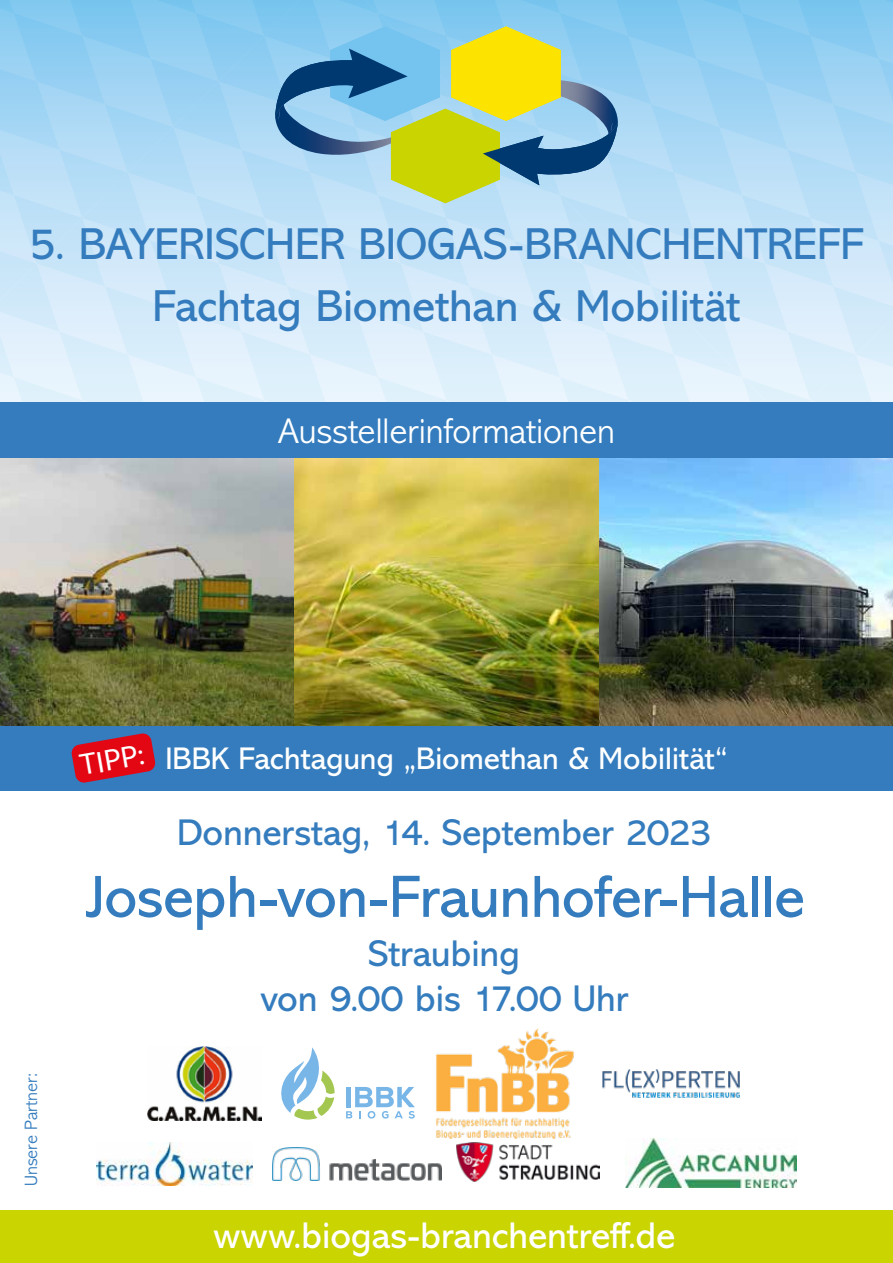
<style>
.page{position:relative;width:893px;height:1263px;background:#fff}
.page>*{position:absolute;margin:0;border:0;box-sizing:border-box;transform-origin:0 0}
.t1{font:60px "Abadi MT Pro";letter-spacing:-.01em;color:#347cbd}
.t2{font:45px/62.6px "Abadi MT Pro";letter-spacing:-.005em;color:#347cbd;text-align:center}
.t3{font:37.5px/45px "Abadi MT Pro";letter-spacing:-.005em;color:#347cbd;text-align:center}
.t4{font:37.5px "Abadi MT Pro";letter-spacing:-.005em;color:#fff}
.t5{font:300 36px "Abadi MT Pro";letter-spacing:-.01em;color:#fff}
.t6{font:31.5px "Abadi MT Pro";letter-spacing:-.005em;color:#fff}
.t7{font:28.5px "Lato";color:#fff}
.t8{font:300 18px "Abadi MT Pro";color:#347cbd}
</style>
<div class="page">
<svg style="left:0;top:0;width:893px;height:402px;background:#bee1f7"></svg>
<div style="left:0;top:1210px;width:893px;height:53px;background:#c9d400"></div>
<img style="left:148px;top:1047px;width:113px;height:73px">
<svg style="left:275px;top:26px;width:343px;height:177px;background:#98bda1"></svg>
<img style="left:0;top:458px;width:893px;height:268px">
<svg style="left:346px;top:1087px;width:69px;height:31px"></svg>
<svg style="left:281px;top:1047px;width:54px;height:72px"></svg>
<div style="left:0;top:402px;width:893px;height:56px;background:#347cbd"></div>
<div style="left:0;top:726px;width:893px;height:64px;background:#347cbd"></div>
<img style="left:602px;top:1069px;width:138px;height:29px">
<img style="left:436px;top:1028px;width:138px;height:111px">
<img style="left:97px;top:1142px;width:155px;height:44px">
<img style="left:273px;top:1148px;width:168px;height:32px">
<img style="left:457px;top:1142px;width:143px;height:39px">
<svg style="left:71px;top:733px;width:85px;height:50px"></svg>
<img style="left:625px;top:1139px;width:171px;height:49px">
<p class="t2" style="left:29px;top:213px;width:837px">5. BAYERISCHER BIOGAS-BRANCHENTREFF<br>Fachtag Biomethan &amp; Mobilität</p>
<p class="t5" style="left:278px;top:411px;width:339px">Ausstellerinformationen</p>
<p class="t7" style="left:77px;top:745px;width:67px;rotate:-10deg">TIPP:</p>
<p class="t6" style="left:165px;top:741px;width:564px">IBBK Fachtagung „Biomethan &amp; Mobilität“</p>
<p class="t8" style="left:21px;top:1186px;width:115px;rotate:-90deg">Unsere Partner:</p>
<p class="t3" style="left:177px;top:810px;width:536px">Donnerstag, 14. September 2023</p>
<h1 class="t1" style="left:85px;top:864px;width:721px">Joseph-von-Fraunhofer-Halle</h1>
<p class="t3" style="left:260px;top:931px;width:369px">Straubing<br>von 9.00 bis 17.00 Uhr</p>
<p class="t4" style="left:214px;top:1215px;width:463px">www.biogas-branchentreff.de</p>
</div>
